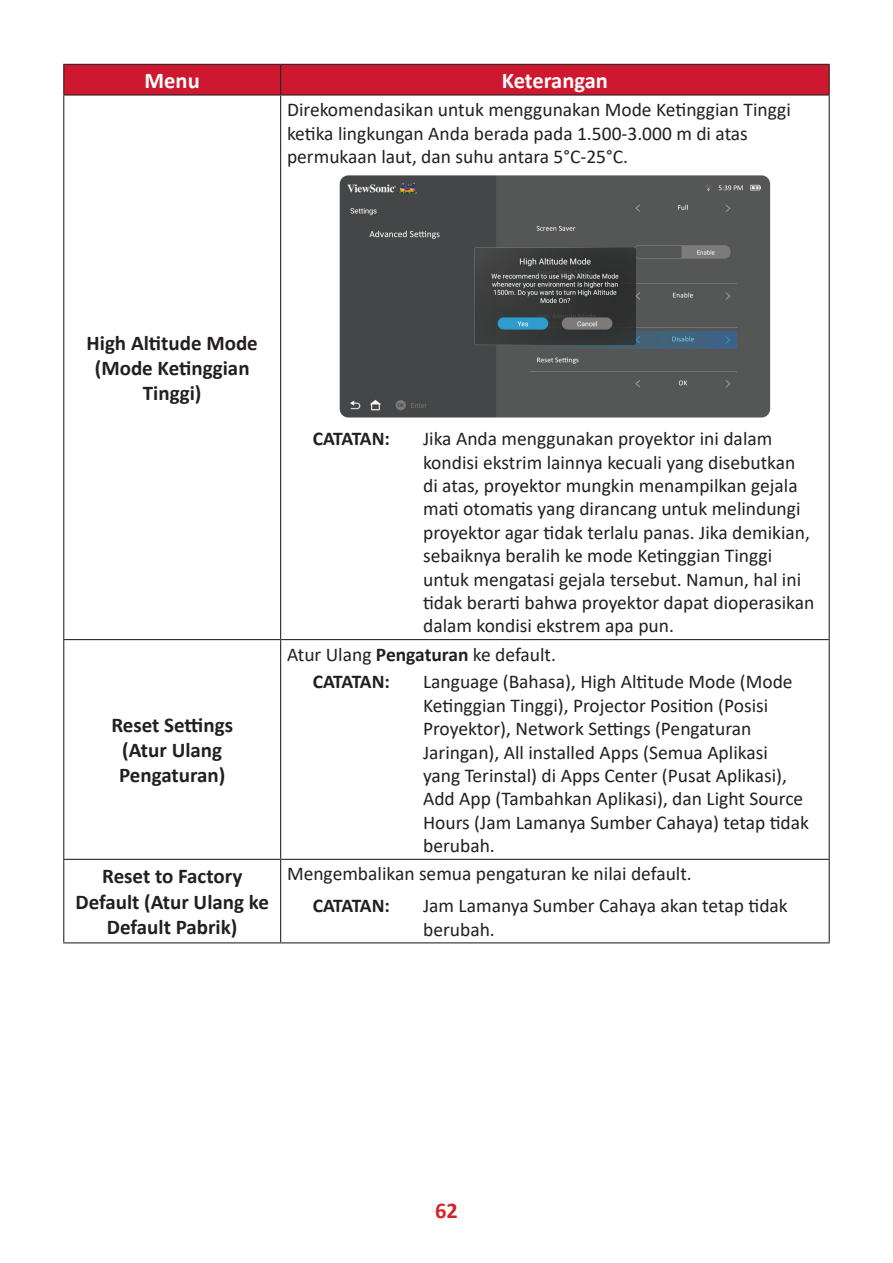
<style>
.page{position:relative;width:893px;height:1263px;background:#fff}
.page>*{position:absolute;margin:0;border:0;box-sizing:border-box;transform-origin:0 0}
.t1{font:700 22.5px "Calibri";color:#fff}
.t2{font:700 22.5px "Calibri";color:#d1232a}
.t3{font:700 21px/25.2px "Calibri";color:#231f20;text-align:center}
.t4{font:19.5px/23.4px "Calibri";color:#231f20}
.t5{font:700 19.5px "Calibri";letter-spacing:-.08em;color:#231f20}
.s1{font-weight:700}
</style>
<div class="page">
<div style="left:63px;top:64px;width:767px;height:30px;background:#ce182f"></div>
<hr style="left:63px;top:94px;width:218px;height:2px;background:#231f20">
<hr style="left:63px;top:96px;width:1px;height:543px;background:#231f20">
<hr style="left:281px;top:94px;width:549px;height:2px;background:#231f20">
<hr style="left:280px;top:96px;width:1px;height:543px;background:#231f20">
<hr style="left:829px;top:96px;width:1px;height:543px;background:#231f20">
<hr style="left:63px;top:639px;width:218px;height:1px;background:#231f20">
<hr style="left:63px;top:640px;width:1px;height:219px;background:#231f20">
<hr style="left:281px;top:639px;width:549px;height:1px;background:#231f20">
<hr style="left:280px;top:640px;width:1px;height:219px;background:#231f20">
<hr style="left:829px;top:640px;width:1px;height:219px;background:#231f20">
<hr style="left:63px;top:859px;width:218px;height:1px;background:#231f20">
<hr style="left:63px;top:860px;width:1px;height:82px;background:#231f20">
<hr style="left:281px;top:859px;width:549px;height:1px;background:#231f20">
<hr style="left:280px;top:860px;width:1px;height:82px;background:#231f20">
<hr style="left:829px;top:860px;width:1px;height:82px;background:#231f20">
<hr style="left:63px;top:942px;width:218px;height:1px;background:#231f20">
<hr style="left:281px;top:942px;width:549px;height:1px;background:#231f20">
<img style="left:340px;top:175px;width:430px;height:242px">
<p class="t1" style="left:145px;top:64px;width:57px">Menu</p>
<p class="t1" style="left:502px;top:64px;width:108px">Keterangan</p>
<p class="t4" style="left:287px;top:98px;width:505px">Direkomendasikan untuk menggunakan Mode Ketinggian Tinggi ketika lingkungan Anda berada pada 1.500-3.000 m di atas permukaan laut, dan suhu antara 5°C-25°C.</p>
<p class="t3" style="left:87px;top:330px;width:173px">High Altitude Mode (Mode Ketinggian<br>Tinggi)</p>
<p class="t3" style="left:111px;top:712px;width:123px">Reset Settings (Atur Ulang<br>Pengaturan)</p>
<p class="t5" style="left:313px;top:425px;width:79px">CATATAN:</p>
<p class="t4" style="left:423px;top:426px;width:393px">Jika Anda menggunakan proyektor ini dalam kondisi ekstrim lainnya kecuali yang disebutkan di atas, proyektor mungkin menampilkan gejala mati otomatis yang dirancang untuk melindungi proyektor agar tidak terlalu panas. Jika demikian, sebaiknya beralih ke mode Ketinggian Tinggi untuk mengatasi gejala tersebut. Namun, hal ini tidak berarti bahwa proyektor dapat dioperasikan dalam kondisi ekstrem apa pun.</p>
<p class="t4" style="left:313px;top:640px;width:245px;line-height:27.6px;text-indent:-26px">Atur Ulang <span class="s1">Pengaturan</span> ke default.<br><span class="s1">CATATAN:</span></p>
<p class="t4" style="left:423px;top:670px;width:387px">Language (Bahasa), High Altitude Mode (Mode Ketinggian Tinggi), Projector Position (Posisi Proyektor), Network Settings (Pengaturan Jaringan), All installed Apps (Semua Aplikasi yang Terinstal) di Apps Center (Pusat Aplikasi), Add App (Tambahkan Aplikasi), dan Light Source Hours (Jam Lamanya Sumber Cahaya) tetap tidak berubah.</p>
<p class="t3" style="left:75px;top:863px;width:195px">Reset to Factory<br>Default (Atur Ulang ke<br>Default Pabrik)</p>
<p class="t4" style="left:287px;top:862px;width:406px">Mengembalikan semua pengaturan ke nilai default.</p>
<p class="t5" style="left:313px;top:892px;width:79px">CATATAN:</p>
<p class="t4" style="left:423px;top:893px;width:366px">Jam Lamanya Sumber Cahaya akan tetap tidak berubah.</p>
<p class="t2" style="left:435px;top:1194px;width:24px">62</p>
</div>
